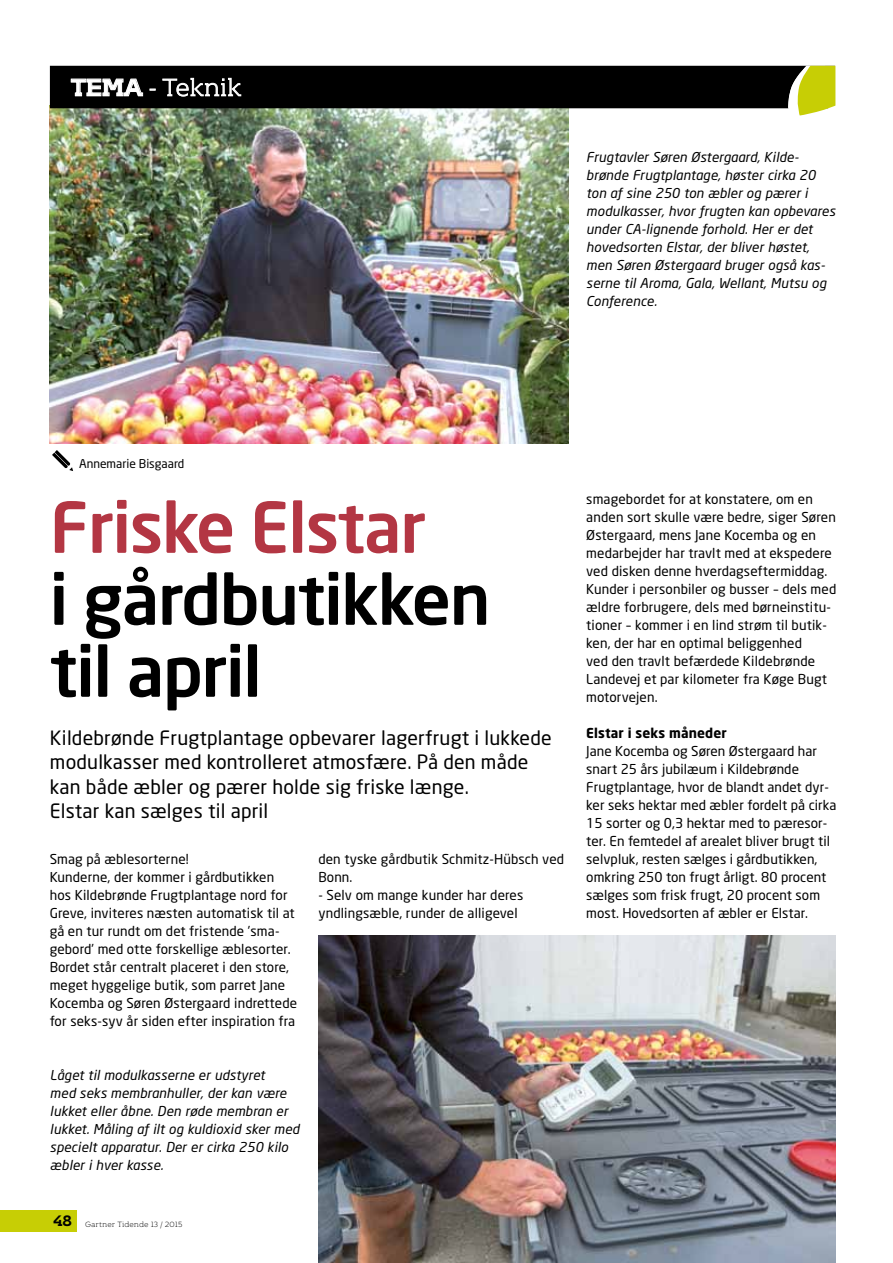
<style>
.page{position:relative;width:893px;height:1263px;background:#fff}
.page>*{position:absolute;margin:0;border:0;box-sizing:border-box;transform-origin:0 0}
.t1{font:500 69px/72px "Neo Sans";letter-spacing:-.02em;color:#000}
.t2{font:500 69px "Neo Sans";letter-spacing:-.02em;color:#b33643}
.t3{font:300 24px "Kontrapunkt Bob";letter-spacing:-.02em;color:#fff}
.t4{font:19.5px/24px "Neo Sans";letter-spacing:.01em;color:#000}
.t5{font:13.5px/18px "Neo Sans";letter-spacing:.01em;color:#000}
.t6{font:italic 13.5px/18px "Neo Sans";letter-spacing:.01em;color:#000}
.t7{font:700 13.5px "Neo Sans";letter-spacing:.01em;color:#000}
.t8{font:12px "Neo Sans Std";color:#000}
.t9{font:300 7.5px "Kontrapunkt Bob";color:#000}
.s1{font-weight:700}
.s2{font-weight:700;font-size:15px}
</style>
<div class="page">
<div style="left:0;top:1210px;width:77px;height:21px;background:#c7ce05"></div>
<img style="left:50px;top:116px;width:518px;height:327px">
<svg style="left:52px;top:450px;width:21px;height:21px"></svg>
<svg style="left:50px;top:66px;width:785px;height:50px;background:#2d2f25"></svg>
<img style="left:318px;top:935px;width:518px;height:328px">
<h2 class="t3" style="left:71px;top:75px;width:172px"><span class="s1">TEMA</span> - Teknik</h2>
<p class="t6" style="left:586px;top:148px;width:250px">Frugtavler Søren Østergaard, Kilde&shy;brønde Frugtplantage, høster cirka 20 ton af sine 250 ton æbler og pærer i modulkasser, hvor frugten kan opbevares under CA-lignende forhold. Her er det hovedsorten Elstar, der bliver høstet, men Søren Østergaard bruger også kas&shy;serne til Aroma, Gala, Wellant, Mutsu og Conference.</p>
<p class="t8" style="left:79px;top:456px;width:107px">Annemarie Bisgaard</p>
<h1 class="t2" style="left:50px;top:484px;width:378px">Friske Elstar</h1>
<h1 class="t1" style="left:50px;top:562px;width:442px">i gårdbutikken til april</h1>
<h3 class="t4" style="left:50px;top:726px;width:503px">Kildebrønde Frugtplantage opbevarer lagerfrugt i lukkede modulkasser med kontrolleret atmosfære. På den måde kan både æbler og pærer holde sig friske længe.<br>Elstar kan sælges til april</h3>
<p class="t5" style="left:50px;top:850px;width:249px">Smag på æblesorterne!<br>Kunderne, der kommer i gårdbutikken hos Kildebrønde Frugtplantage nord for Greve, inviteres næsten automatisk til at gå en tur rundt om det fristende ’sma&shy;gebord’ med otte forskellige æblesorter.<br>Bordet står centralt placeret i den store, meget hyggelige butik, som parret Jane Kocemba og Søren Østergaard indrettede for seks-syv år siden efter inspiration fra</p>
<p class="t6" style="left:50px;top:1066px;width:251px">Låget til modulkasserne er udstyret<br>med seks membranhuller, der kan være lukket eller åbne. Den røde membran er lukket. Måling af ilt og kuldioxid sker med specielt apparatur. Der er cirka 250 kilo æbler i hver kasse.</p>
<p class="t9" style="left:53px;top:1220px;width:131px"><span class="s2">48</span> Gartner Tidende 13 / 2015</p>
<p class="t5" style="left:318px;top:850px;width:247px">den tyske gårdbutik Schmitz-Hübsch ved<br>Bonn.</p>
<p class="t5" style="left:318px;top:886px;width:206px">- Selv om mange kunder har deres yndlingsæble, runder de alligevel</p>
<p class="t5" style="left:586px;top:490px;width:251px">smagebordet for at konstatere, om en anden sort skulle være bedre, siger Søren Østergaard, mens Jane Kocemba og en medarbejder har travlt med at ekspedere ved disken denne hverdagseftermiddag.<br>Kunder i personbiler og busser – dels med ældre forbrugere, dels med børneinstitu&shy;tioner – kommer i en lind strøm til butik&shy;ken, der har en optimal beliggenhed<br>ved den travlt befærdede Kildebrønde Landevej et par kilometer fra Køge Bugt motorvejen.</p>
<p class="t7" style="left:586px;top:724px;width:142px">Elstar i seks måneder</p>
<p class="t5" style="left:586px;top:742px;width:252px">Jane Kocemba og Søren Østergaard har snart 25 års jubilæum i Kildebrønde Frugtplantage, hvor de blandt andet dyr&shy;ker seks hektar med æbler fordelt på cirka 15 sorter og 0,3 hektar med to pæresor&shy;ter. En femtedel af arealet bliver brugt til selvpluk, resten sælges i gårdbutikken, omkring 250 ton frugt årligt. 80 procent sælges som frisk frugt, 20 procent som most. Hovedsorten af æbler er Elstar.</p>
</div>
